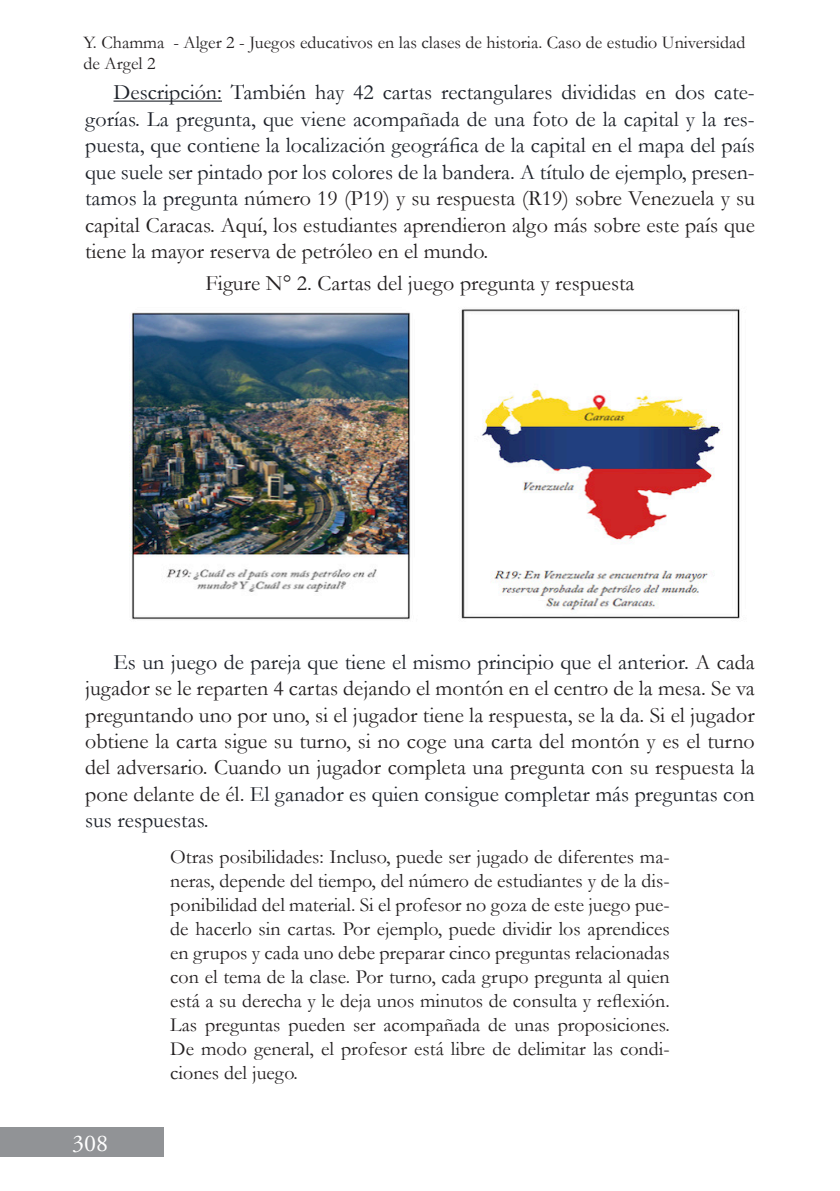
<style>
.page{position:relative;width:840px;height:1191px;background:#fff}
.page>*{position:absolute;margin:0;border:0;box-sizing:border-box;transform-origin:0 0}
.t1{font:24px "Adobe Garamond Pro";color:#fff}
.Normal-fr{font:22px/26.4px "Garamond";color:#1d2129;text-align:justify}
.Normal-fr-2{font:22px/26.4px "Garamond";color:#231f20;text-align:justify}
.TitreIllustration{font:22px "Garamond";color:#231f20}
.Citationfr{font:20px/24px "Garamond";color:#231f20;text-align:justify}
.t2{font:18px/21.6px "Garamond";color:#231f20}
.s1{color:#231f20}
.s2{color:#1d2129}
</style>
<div class="page">
<div style="left:0;top:1127px;width:163px;height:30px;background:#919396"></div>
<hr style="left:113px;top:101px;width:109px;height:1px;background:#1d2129">
<img style="left:129px;top:309px;width:611px;height:311px">
<p class="t2" style="left:83px;top:31px;width:663px">Y. Chamma - Alger 2 - Juegos educativos en las clases de historia. Caso de estudio Universidad de Argel 2</p>
<p class="Normal-fr" style="left:85px;top:79px;width:671px;text-indent:28px">Descripción: También hay 42 cartas rectangulares divididas en dos cate&shy;gorías. La pregunta, que viene acompañada de una foto de la capital y la res&shy;puesta, que contiene la localización geográfica de la capital en el mapa del país que suele ser pintado por los colores de la bandera. A título de ejemplo, presen&shy;tamos la pregunta n<span class="s1">úmero 19 (P19) y su respuesta (R19) sobre Venezuela y su capital Caracas. Aquí, los estudiantes aprendieron algo más sobre este país que tiene la mayor reserva de petróleo en el mundo.</span></p>
<p class="TitreIllustration" style="left:205px;top:270px;width:430px">Figure N° 2. Cartas del juego pregunta y respuesta</p>
<p class="Normal-fr-2" style="left:85px;top:648px;width:671px;text-indent:28px"><span class="s2">Es un juego de pareja que tiene el mismo principio que el anterior.</span> A cada jugador se le reparten 4 cartas dejando el montón en el centro de la mesa. Se va preguntando uno por uno, si el jugador tiene la respuesta, se la da. Si el jugador obtiene la carta sigue su turno, si no coge una carta del montón y es el turno del adversario. Cuando un jugador completa una pregunta con su respuesta la pone delante de él. <span class="s2">El ganador es quien consigue completar más preguntas con sus respuestas.</span></p>
<p class="Citationfr" style="left:170px;top:844px;width:500px">Otras posibilidades: Incluso, puede ser jugado de diferentes ma&shy;neras, depende del tiempo, del número de estudiantes y de la dis&shy;ponibilidad del material. Si el profesor no goza de este juego pue&shy;de hacerlo sin cartas. Por ejemplo, puede dividir los aprendices en grupos y cada uno debe preparar cinco preguntas relacionadas con el tema de la clase. Por turno, cada grupo pregunta al quien está a su derecha y le deja unos minutos de consulta y reflexión.<br>Las preguntas pueden ser acompañada de unas proposiciones.<br>De modo general, el profesor está libre de delimitar las condi&shy;ciones del juego.</p>
<p class="t1" style="left:72px;top:1128px;width:37px">308</p>
</div>
